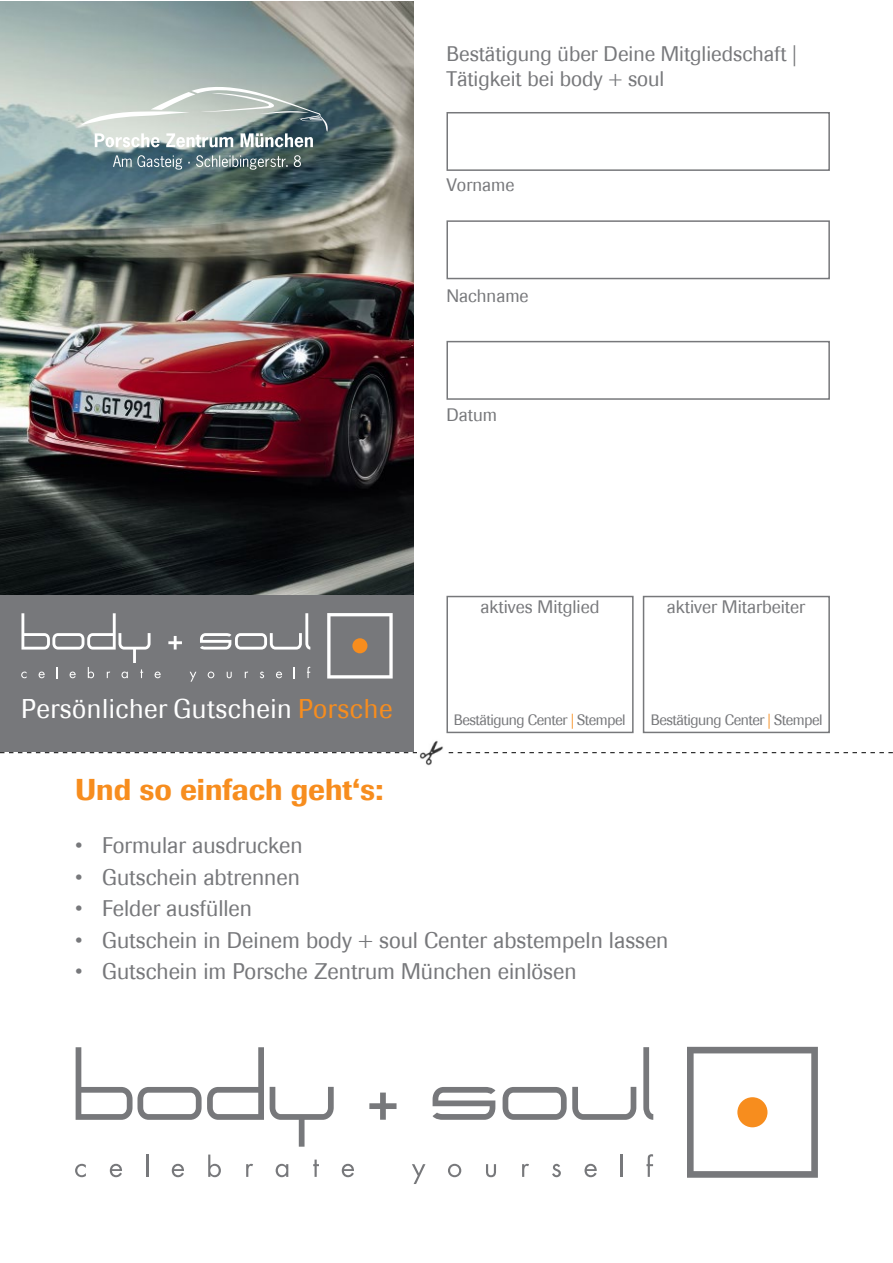
<style>
.page{position:relative;width:893px;height:1263px;background:#fff}
.page>*{position:absolute;margin:0;border:0;box-sizing:border-box;transform-origin:0 0}
.t1{font:500 30px "Imago";color:#f78d1e}
.t2{font:27px "Imago";letter-spacing:.02em;color:#fff}
.t3{font:22.5px "Imago";color:#77787b}
.t4{font:21px/25.2px "Imago";color:#77787b}
.t5{font:18px "Imago";color:#77787b}
.t6{font:15px "Imago";letter-spacing:-.03em;color:#77787b}
.s1{color:#f78d1e}
</style>
<div class="page">
<svg style="left:687px;top:1047px;width:131px;height:131px"></svg>
<div style="left:737px;top:1097px;width:30px;height:30px;background:#f78d1e;border-radius:50%"></div>
<svg style="left:75px;top:1164px;width:11px;height:13px"></svg>
<svg style="left:110px;top:1164px;width:12px;height:13px"></svg>
<hr style="left:146px;top:1154px;width:2px;height:23px;background:#77787b">
<svg style="left:172px;top:1164px;width:12px;height:13px"></svg>
<svg style="left:208px;top:1154px;width:13px;height:23px"></svg>
<svg style="left:246px;top:1164px;width:7px;height:13px"></svg>
<svg style="left:276px;top:1164px;width:12px;height:13px"></svg>
<svg style="left:313px;top:1159px;width:6px;height:18px"></svg>
<svg style="left:342px;top:1164px;width:12px;height:13px"></svg>
<svg style="left:412px;top:1164px;width:13px;height:20px"></svg>
<svg style="left:448px;top:1164px;width:13px;height:13px"></svg>
<svg style="left:486px;top:1164px;width:10px;height:13px"></svg>
<svg style="left:522px;top:1164px;width:7px;height:13px"></svg>
<svg style="left:552px;top:1164px;width:9px;height:13px"></svg>
<svg style="left:584px;top:1164px;width:13px;height:13px"></svg>
<hr style="left:620px;top:1154px;width:2px;height:23px;background:#77787b">
<svg style="left:646px;top:1154px;width:7px;height:23px"></svg>
<svg style="left:432px;top:1087px;width:63px;height:33px"></svg>
<svg style="left:643px;top:1047px;width:10px;height:73px"></svg>
<svg style="left:503px;top:1087px;width:133px;height:33px"></svg>
<svg style="left:76px;top:1047px;width:188px;height:73px"></svg>
<svg style="left:369px;top:1092px;width:27px;height:28px"></svg>
<svg style="left:270px;top:1087px;width:64px;height:60px"></svg>
<svg style="left:0;top:752px;width:893px;height:1px"></svg>
<img style="left:0;top:1px;width:414px;height:594px">
<svg style="left:81px;top:85px;width:247px;height:62px;background:#b2bdb9"></svg>
<svg style="left:113px;top:155px;width:188px;height:15px;background:#6a8186"></svg>
<div style="left:0;top:595px;width:414px;height:157px;background:#77787b"></div>
<svg style="left:327px;top:613px;width:66px;height:65px"></svg>
<div style="left:352px;top:638px;width:15px;height:15px;background:#f78d1e;border-radius:50%"></div>
<svg style="left:190px;top:672px;width:6px;height:10px"></svg>
<svg style="left:208px;top:671px;width:6px;height:7px"></svg>
<svg style="left:227px;top:672px;width:5px;height:6px"></svg>
<svg style="left:260px;top:671px;width:4px;height:7px"></svg>
<svg style="left:276px;top:671px;width:6px;height:7px"></svg>
<svg style="left:307px;top:667px;width:3px;height:11px"></svg>
<svg style="left:200px;top:613px;width:110px;height:36px"></svg>
<svg style="left:168px;top:636px;width:14px;height:13px"></svg>
<svg style="left:21px;top:613px;width:140px;height:65px"></svg>
<img style="left:417px;top:740px;width:29px;height:26px">
<div style="left:446px;top:112px;width:384px;height:59px;border:2px solid #77787b"></div>
<div style="left:446px;top:220px;width:384px;height:59px;border:2px solid #77787b"></div>
<div style="left:446px;top:341px;width:384px;height:59px;border:2px solid #77787b"></div>
<div style="left:446px;top:596px;width:188px;height:137px;border:2px solid #77787b"></div>
<div style="left:643px;top:596px;width:187px;height:137px;border:2px solid #77787b"></div>
<p class="t4" style="left:446px;top:41px;width:352px">Bestätigung über Deine Mitgliedschaft |<br>Tätigkeit bei body + soul</p>
<p class="t5" style="left:446px;top:175px;width:69px">Vorname</p>
<p class="t5" style="left:446px;top:285px;width:84px">Nachname</p>
<p class="t5" style="left:446px;top:404px;width:52px">Datum</p>
<p class="t2" style="left:21px;top:692px;width:373px">Persönlicher Gutschein <span class="s1">Porsche</span></p>
<p class="t5" style="left:481px;top:596px;width:120px">aktives Mitglied</p>
<p class="t5" style="left:667px;top:596px;width:140px">aktiver Mitarbeiter</p>
<p class="t6" style="left:454px;top:711px;width:173px">Bestätigung Center <span class="s1">|</span> Stempel</p>
<p class="t6" style="left:651px;top:711px;width:173px">Bestätigung Center <span class="s1">|</span> Stempel</p>
<h1 class="t1" style="left:75px;top:771px;width:310px">Und so einfach geht‘s:</h1>
<p class="t3" style="left:75px;top:832px;width:229px">• Formular ausdrucken</p>
<p class="t3" style="left:75px;top:864px;width:226px">• Gutschein abtrennen</p>
<p class="t3" style="left:75px;top:895px;width:179px">• Felder ausfüllen</p>
<p class="t3" style="left:75px;top:927px;width:595px">• Gutschein in Deinem body + soul Center abstempeln lassen</p>
<p class="t3" style="left:75px;top:958px;width:503px">• Gutschein im Porsche Zentrum München einlösen</p>
</div>
